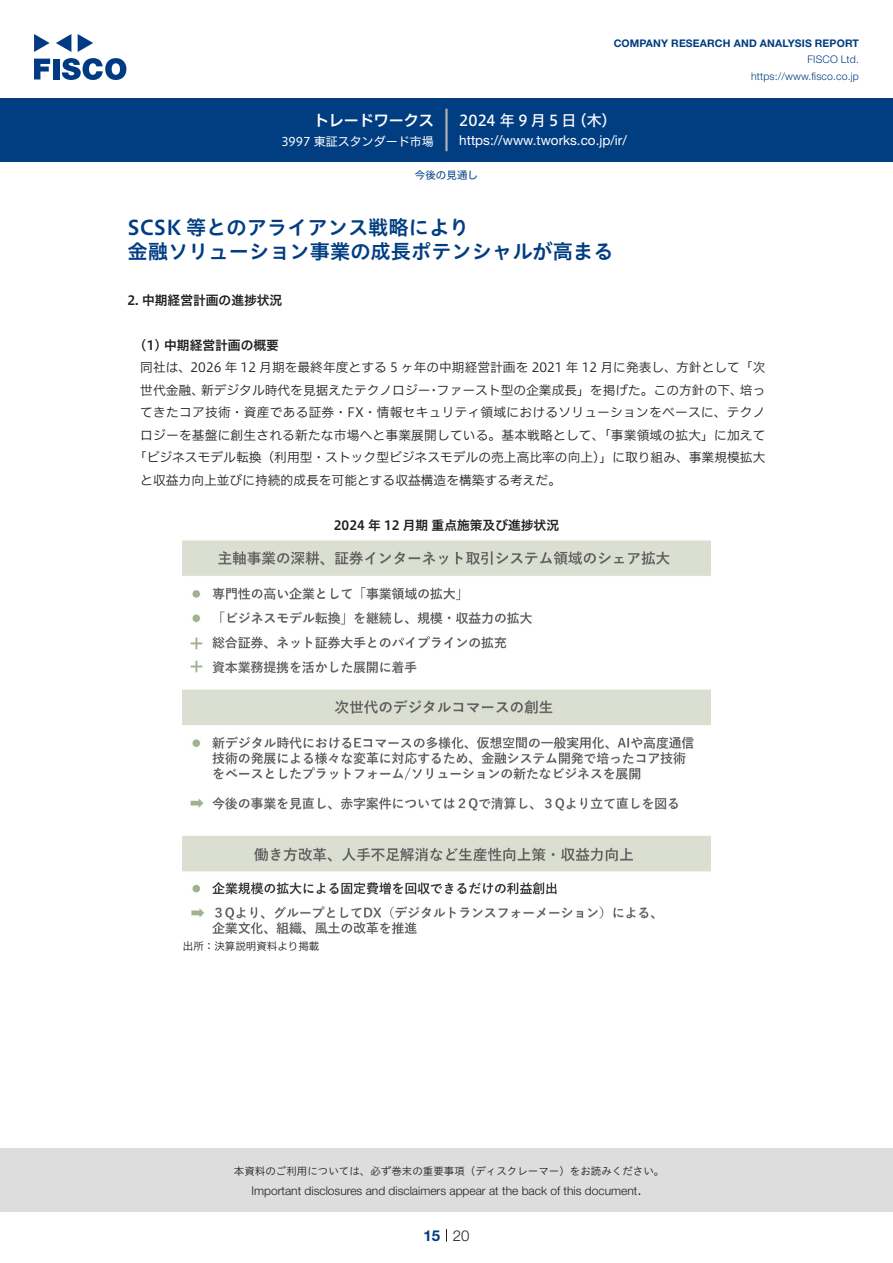
<style>
.page{position:relative;width:893px;height:1263px;background:#fff}
.page>*{position:absolute;margin:0;border:0;box-sizing:border-box;transform-origin:0 0}
.中タイトル{font:20.25px/24px "Hiragino UD Sans Std W6";color:#003d81}
.t1{font:15px "Hiragino UD Sans F Std N W5";letter-spacing:.215em;color:#fff}
.t2{font:15px "Hiragino UD Sans F Std N W6";color:#fff}
.t3{font:300 15px "Helvetica Neue LT Std";color:#231f20}
.t4{font:700 15px "Helvetica Neue LT Std";color:#003d81}
.t5{font:13.5px "Helvetica Neue LT Std";color:#fff}
.本文3mm{font:12.75px/22.5px "Hiragino UD Sans F Std N W3";color:#231f20;text-align:right}
.チャートタイトル{font:12.75px "Hiragino UD Sans F Std N W6";color:#231f20}
.小タイトル{font:12.75px "Hiragino UD Sans F Std N W6";color:#231f20}
.小タイトル3mm{font:12.75px "Hiragino UD Sans F Std N W6";color:#231f20}
.t6{font:300 12px "Helvetica Neue LT Std";color:#231f20}
.t7{font:12px "Hiragino UD Sans F Std N W4";color:#fff}
.t8{font:10.5px "Hiragino UD Sans Std W3";color:#231f20}
.t9{font:700 10.5px "Helvetica Neue LT Std";letter-spacing:.015em;color:#003d81}
.t10{font:300 10.5px/16.5px "Helvetica Neue LT Std";letter-spacing:.015em;color:#003d81;text-align:right}
.表組み基本スタイル{font:10.5px "Hiragino UD Sans F Std N W3";color:#231f20}
.ヘッダー{font:10.5px "Hiragino UD Sans F Std N W4";color:#003d81}
</style>
<div class="page">
<div style="left:0;top:1148px;width:893px;height:64px;background:#ddd"></div>
<svg style="left:34px;top:59px;width:16px;height:20px"></svg>
<div style="left:53px;top:59px;width:6px;height:20px;background:#003a83"></div>
<svg style="left:62px;top:58px;width:64px;height:22px"></svg>
<svg style="left:34px;top:34px;width:16px;height:18px"></svg>
<svg style="left:78px;top:34px;width:15px;height:18px"></svg>
<svg style="left:56px;top:34px;width:15px;height:18px"></svg>
<div style="left:0;top:98px;width:893px;height:64px;background:#003d81"></div>
<hr style="left:445px;top:109px;width:3px;height:42px;background:#b5b5b6">
<svg style="left:446px;top:1229px;width:1px;height:13px"></svg>
<img style="left:183px;top:540px;width:527px;height:395px">
<p class="t2" style="left:314px;top:109px;width:122px">トレードワークス</p>
<p class="t7" style="left:281px;top:132px;width:154px">3997 東証スタンダード市場</p>
<p class="t9" style="left:614px;top:37px;width:247px">COMPANY RESEARCH AND ANALYSIS REPORT</p>
<p class="t10" style="left:751px;top:51px;width:109px">FISCO Ltd. https://www.fisco.co j p.</p>
<p class="t1" style="left:459px;top:109px;width:119px">2024年9月5日</p>
<p class="t1" style="left:572px;top:109px;width:46px">（木(</p>
<p class="t5" style="left:459px;top:132px;width:169px">https://www.tworks. c o j p. /i r/</p>
<p class="ヘッダー" style="left:415px;top:167px;width:64px">今後の見通し</p>
<p class="中タイトル" style="left:128px;top:214px;width:487px">SCSK 等とのアライアンス戦略により<br>金融ソリューション事業の成長ポテンシャルが高まる</p>
<p class="小タイトル" style="left:128px;top:290px;width:156px">2. 中期経営計画の進捗状況</p>
<p class="小タイトル3mm" style="left:140px;top:335px;width:140px">1( ) 中期経営計画の概要</p>
<p class="本文3mm" style="left:140px;top:355px;width:627px">同社は、2026 年 12 月期を最終年度とする 5 ヶ年の中期経営計画を 2021 年 12 月に発表し、方針として「次培っ</p>
<p class="本文3mm" style="left:437px;top:378px;width:307px">ファースト型の企業成長」を掲げた。この方針の下、</p>
<p class="本文3mm" style="left:201px;top:378px;width:231px">新デジタル時代を見据えたテクノロジー</p>
<p class="本文3mm" style="left:140px;top:378px;width:65px">世代金融、</p>
<p class="本文3mm" style="left:140px;top:400px;width:627px">てきたコア技術・資産である証券・FX・情報セキュリティ領域におけるソリューションをベースに、テクノ</p>
<p class="本文3mm" style="left:140px;top:423px;width:627px">ロジーを基盤に創生される新たな市場へと事業展開している。基本戦略として、「事業領域の拡大」に加えて</p>
<p class="本文3mm" style="left:134px;top:445px;width:633px">「ビジネスモデル転換（利用型・ストック型ビジネスモデルの売上高比率の向上）」に取り組み、事業規模拡大</p>
<p class="本文3mm" style="left:140px;top:468px;width:422px">と収益力向上並びに持続的成長を可能とする収益構造を構築する考えだ。</p>
<p class="チャートタイトル" style="left:334px;top:515px;width:227px">2024 年 12 月期重点施策及び進捗状況</p>
<p class="本文3mm" style="left:427px;top:378px;width:14px">・</p>
<p class="表組み基本スタイル" style="left:183px;top:938px;width:138px">出所：決算説明資料より掲載</p>
<p class="t8" style="left:234px;top:1163px;width:432px">本資料のご利用については、必ず巻末の重要事項（ディスクレーマー）をお読みください。</p>
<p class="t3" style="left:637px;top:1180px;width:6px">.</p>
<p class="t6" style="left:251px;top:1183px;width:387px">Important disclosures and disclaimers appear at the back of this document</p>
<p class="t4" style="left:423px;top:1226px;width:18px">15</p>
<p class="t3" style="left:453px;top:1226px;width:18px">20</p>
</div>
